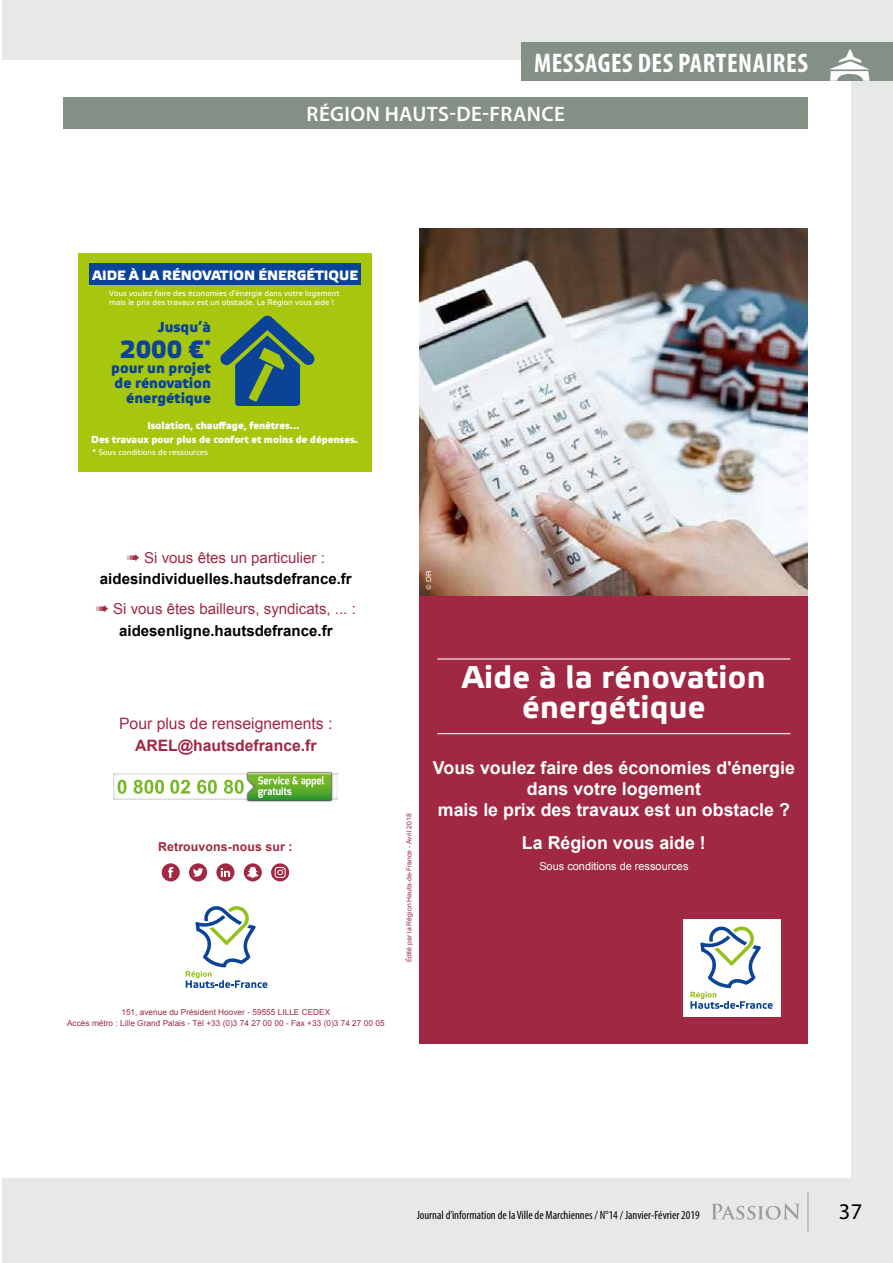
<style>
.page{position:relative;width:893px;height:1263px;background:#fff}
.page>*{position:absolute;margin:0;border:0;box-sizing:border-box;transform-origin:0 0}
.t1{font:700 31.5px/30.2px "Etelka Text";letter-spacing:.01em;color:#fff;text-align:center}
.t2{font:700 condensed 27px "Myriad Pro";letter-spacing:.02em;color:#fff}
.t3{font:500 24.6px "Etelka";color:#0b4396}
.t4{font:22.5px "Myriad Pro";color:#000}
.t5{font:600 21px "Myriad Pro";letter-spacing:.02em;color:#fff}
.t6{font:700 17.85px/21.3px "Arial";color:#fff;text-align:center}
.t7{font:15.75px "Arial";color:#a02842}
.t8{font:700 15.75px "Arial";color:#a02842}
.t9{font:15px/21.9px "Arial";color:#a02842;text-align:center}
.t10{font:700 15px/21.9px "Arial";color:#000;text-align:center}
.t11{font:500 14.55px/15.1px "Etelka";color:#0b4396;text-align:right}
.t12{font:500 13.5px "Etelka";color:#fff}
.t13{font:700 12.3px "Arial";letter-spacing:.01em;color:#a02842}
.t14{font:condensed 12px "Myriad Pro";color:#000}
.t15{font:10.95px "Arial";color:#fff}
.t16{font:500 10.5px "Etelka";color:#0b4396}
.t17{font:500 10.05px/14px "Etelka";color:#fff;text-align:center}
.t18{font:8.25px/11.9px "Arial";letter-spacing:.005em;color:#a02842;text-align:center}
.t19{font:7.95px/8.9px "Etelka Text";color:#fff}
.t20{font:6.9px "Arial";letter-spacing:.005em;color:#a02842}
.t21{font:expanded 6.9px "Swiss 721 BT";color:#fff}
.s1{color:#a02842}
.s2{font-weight:400;color:#a02842}
.s3{font-weight:700;color:#000}
</style>
<div class="page">
<div style="left:2px;top:0;width:891px;height:1263px;background:#e6e9e6"></div>
<div style="left:0;top:61px;width:850px;height:1117px;background:#fff"></div>
<svg style="left:711px;top:1203px;width:89px;height:16px"></svg>
<hr style="left:807px;top:1192px;width:1px;height:40px;background:#9d9d9c">
<div style="left:522px;top:43px;width:371px;height:38px;background:#849086"></div>
<svg style="left:829px;top:50px;width:41px;height:31px"></svg>
<div style="left:64px;top:98px;width:744px;height:31px;background:#849086"></div>
<div style="left:420px;top:596px;width:388px;height:448px;background:#a02842"></div>
<img style="left:420px;top:229px;width:388px;height:367px">
<hr style="left:437px;top:658px;width:353px;height:1px;background:#fff">
<hr style="left:437px;top:733px;width:353px;height:1px;background:#fff">
<div style="left:683px;top:919px;width:97px;height:97px;background:#fff"></div>
<svg style="left:690px;top:926px;width:83px;height:83px"></svg>
<svg style="left:186px;top:906px;width:82px;height:82px"></svg>
<svg style="left:114px;top:773px;width:224px;height:26px"></svg>
<svg style="left:118px;top:780px;width:9px;height:14px"></svg>
<svg style="left:134px;top:780px;width:30px;height:14px"></svg>
<svg style="left:170px;top:780px;width:20px;height:14px"></svg>
<svg style="left:197px;top:780px;width:20px;height:14px"></svg>
<img style="left:246px;top:771px;width:88px;height:31px">
<svg style="left:224px;top:773px;width:107px;height:27px"></svg>
<svg style="left:189px;top:863px;width:18px;height:18px"></svg>
<svg style="left:162px;top:863px;width:18px;height:18px"></svg>
<svg style="left:271px;top:863px;width:18px;height:18px"></svg>
<svg style="left:244px;top:863px;width:18px;height:18px"></svg>
<svg style="left:216px;top:863px;width:18px;height:18px"></svg>
<div style="left:78px;top:253px;width:294px;height:219px;background:#a7c70e"></div>
<div style="left:89px;top:264px;width:271px;height:21px;background:#0b4396"></div>
<svg style="left:220px;top:315px;width:95px;height:91px"></svg>
<h2 class="t2" style="left:534px;top:46px;width:275px">MESSAGES DES PARTENAIRES</h2>
<h3 class="t5" style="left:307px;top:101px;width:260px">RÉGION HAUTS-DE-FRANCE</h3>
<h3 class="t12" style="left:93px;top:266px;width:267px">AIDE À LA RÉNOVATION ÉNERGÉTIQUE</h3>
<p class="t19" style="left:109px;top:289px;width:232px">Vous voulez faire des économies d’énergie dans votre logement mais le prix des travaux est un obstacle. La Région vous aide !</p>
<h3 class="t11" style="left:158px;top:320px;width:55px">Jusqu’à</h3>
<h3 class="t3" style="left:120px;top:333px;width:85px">2000 €</h3>
<h3 class="t16" style="left:205px;top:338px;width:7px">*</h3>
<h3 class="t11" style="left:111px;top:360px;width:101px">pour un projet de rénovation énergétique</h3>
<p class="t17" style="left:91px;top:418px;width:268px">Isolation, chauffage, fenêtres...<br>Des travaux pour plus de confort et moins de dépenses.</p>
<p class="t19" style="left:93px;top:448px;width:117px">* Sous conditions de ressources</p>
<h3 class="t10" style="left:100px;top:546px;width:253px"><span class="s1">➠</span> <span class="s2">Si vous êtes un particulier : </span>aidesindividuelles.hautsdefrance.fr</h3>
<h3 class="t9" style="left:96px;top:598px;width:262px">➠ Si vous êtes bailleurs, syndicats, ... : <span class="s3">aidesenligne.hautsdefrance.fr</span></h3>
<h3 class="t7" style="left:119px;top:714px;width:215px">Pour plus de renseignements :</h3>
<h3 class="t8" style="left:135px;top:737px;width:183px">AREL@hautsdefrance.fr</h3>
<h3 class="t13" style="left:158px;top:840px;width:136px">Retrouvons-nous sur :</h3>
<p class="t18" style="left:67px;top:1006px;width:319px">151, avenue du Président Hoover - 59555 LILLE CEDEX<br>Accès métro : Lille Grand Palais - Tél +33 (0)3 74 27 00 00 - Fax +33 (0)3 74 27 00 05</p>
<p class="t21" style="left:425px;top:590px;width:21px;rotate:-90deg">© DR</p>
<p class="t20" style="left:405px;top:962px;width:151px;rotate:-90deg">Édité par la Région Hauts-de-France - Avril 2018</p>
<h1 class="t1" style="left:462px;top:662px;width:305px">Aide à la rénovation énergétique</h1>
<h3 class="t6" style="left:433px;top:757px;width:363px">Vous voulez faire des économies d'énergie dans votre logement<br>mais le prix des travaux est un obstacle ?</h3>
<h3 class="t6" style="left:522px;top:832px;width:185px">La Région vous aide !</h3>
<h3 class="t15" style="left:539px;top:860px;width:151px">Sous conditions de ressources</h3>
<h3 class="t14" style="left:417px;top:1208px;width:284px">Journal d’information de la Ville de Marchiennes / N°14 / Janvier-Février 2019</h3>
<h3 class="t4" style="left:839px;top:1198px;width:25px">37</h3>
</div>
